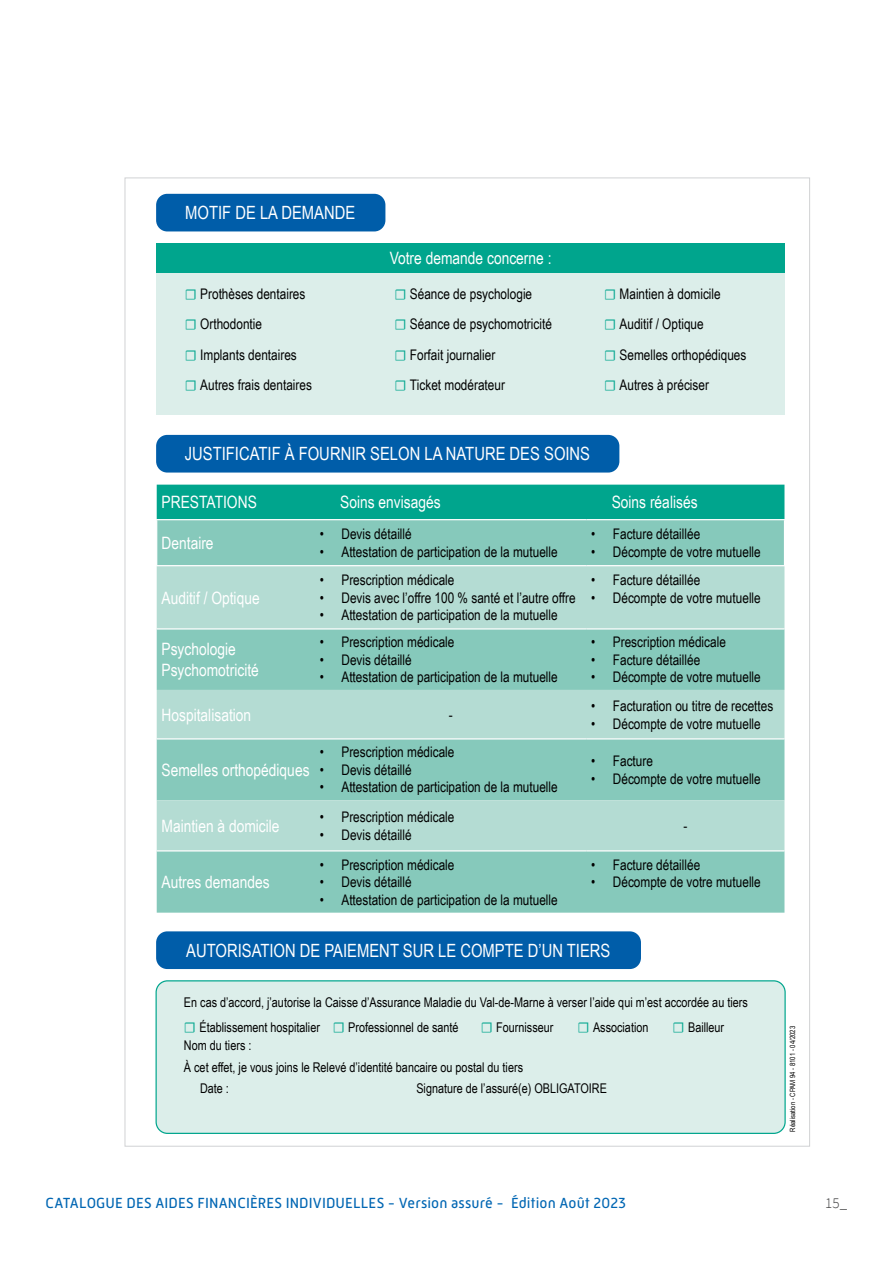
<style>
.page{position:relative;width:893px;height:1263px;background:#fff}
.page>*{position:absolute;margin:0;border:0;box-sizing:border-box;transform-origin:0 0}
.t1{font:18.3px "Arial Narrow";color:#fff}
.t2{font:17.1px/20.4px "Arial Narrow";color:#fff}
.t3{font:15px "Mic 32 New";letter-spacing:.01em;color:#0166b3}
.t4{font:300 15px "Source Sans Pro";color:#3e3e3f}
.t5{font:14.55px/30.5px "Arial Narrow";color:#000}
.t6{font:13.35px/24.3px "Arial Narrow";color:#000}
.t7{font:7.2px "Arial Narrow";color:#000}
.s1{font-family:"Minion Pro";color:#00a58d}
.s2{font-family:"Minion Pro";font-size:14.55px;color:#00a58d}
</style>
<div class="page">
<div style="left:156px;top:194px;width:229px;height:37px;background:#005da9;border-radius:11px"></div>
<div style="left:156px;top:272px;width:629px;height:143px;background:#dceeea"></div>
<div style="left:156px;top:243px;width:629px;height:29px;background:#00a58d"></div>
<div style="left:156px;top:435px;width:463px;height:37px;background:#005da9;border-radius:11px"></div>
<div style="left:157px;top:485px;width:627px;height:34px;background:#00a58d"></div>
<div style="left:157px;top:520px;width:627px;height:393px;background:#86c9bb"></div>
<svg style="left:157px;top:566px;width:627px;height:284px;background:#a0d4c8"></svg>
<hr style="left:156px;top:565px;width:159px;height:1px;background:#fff">
<hr style="left:315px;top:565px;width:271px;height:1px;background:#fff">
<hr style="left:586px;top:565px;width:199px;height:1px;background:#fff">
<hr style="left:157px;top:628px;width:158px;height:1px;background:#fff">
<hr style="left:315px;top:628px;width:271px;height:1px;background:#fff">
<hr style="left:586px;top:628px;width:198px;height:1px;background:#fff">
<hr style="left:157px;top:738px;width:158px;height:1px;background:#fff">
<hr style="left:315px;top:738px;width:271px;height:1px;background:#fff">
<hr style="left:586px;top:738px;width:198px;height:1px;background:#fff">
<hr style="left:157px;top:850px;width:158px;height:1px;background:#fff">
<hr style="left:315px;top:850px;width:271px;height:1px;background:#fff">
<hr style="left:586px;top:850px;width:198px;height:1px;background:#fff">
<div style="left:156px;top:931px;width:485px;height:38px;background:#005da9;border-radius:11px"></div>
<div style="left:156px;top:981px;width:629px;height:152px;background:#dceeea;border-radius:11px"></div>
<div style="left:156px;top:980px;width:630px;height:154px;border:1px solid #00a58d;border-radius:11px"></div>
<p class="t1" style="left:185px;top:199px;width:172px">MOTIF DE LA DEMANDE</p>
<p class="t2" style="left:390px;top:247px;width:163px">Votre demande concerne :</p>
<p class="t5" style="left:185px;top:278px;width:129px"><span class="s1">☐</span> Prothèses dentaires <span class="s1">☐</span> Orthodontie<br><span class="s1">☐</span> Implants dentaires <span class="s1">☐</span> Autres frais dentaires</p>
<p class="t5" style="left:394px;top:278px;width:159px"><span class="s1">☐</span> Séance de psychologie<br><span class="s1">☐</span> Séance de psychomotricité <span class="s1">☐</span> Forfait journalier<br><span class="s1">☐</span> Ticket modérateur</p>
<p class="t5" style="left:604px;top:278px;width:144px"><span class="s1">☐</span> Maintien à domicile<br><span class="s1">☐</span> Auditif / Optique<br><span class="s1">☐</span> Semelles orthopédiques <span class="s1">☐</span> Autres à préciser</p>
<p class="t1" style="left:185px;top:440px;width:407px">JUSTIFICATIF À FOURNIR SELON LA NATURE DES SOINS</p>
<p class="t2" style="left:162px;top:491px;width:97px">PRESTATIONS</p>
<p class="t2" style="left:340px;top:491px;width:102px">Soins envisagés</p>
<p class="t2" style="left:612px;top:491px;width:87px">Soins réalisés</p>
<p class="t2" style="left:162px;top:532px;width:54px">Dentaire</p>
<p class="t5" style="left:320px;top:518px;width:93px">• Devis détaillé</p>
<p class="t5" style="left:320px;top:536px;width:239px">• Attestation de participation de la mutuelle</p>
<p class="t5" style="left:591px;top:518px;width:111px">• Facture détaillée</p>
<p class="t5" style="left:591px;top:536px;width:171px">• Décompte de votre mutuelle</p>
<p class="t2" style="left:162px;top:587px;width:100px">Auditif / Optique</p>
<p class="t5" style="left:320px;top:564px;width:136px">• Prescription médicale</p>
<p class="t5" style="left:320px;top:582px;width:257px">• Devis avec l’offre 100 % santé et l’autre offre</p>
<p class="t5" style="left:320px;top:599px;width:239px">• Attestation de participation de la mutuelle</p>
<p class="t2" style="left:162px;top:638px;width:99px">Psychologie<br>Psychomotricité</p>
<p class="t5" style="left:320px;top:626px;width:136px">• Prescription médicale</p>
<p class="t5" style="left:320px;top:644px;width:93px">• Devis détaillé</p>
<p class="t5" style="left:320px;top:661px;width:239px">• Attestation de participation de la mutuelle</p>
<p class="t2" style="left:162px;top:704px;width:91px">Hospitalisation</p>
<p class="t5" style="left:449px;top:699px;width:5px">-</p>
<p class="t2" style="left:162px;top:759px;width:150px">Semelles orthopédiques</p>
<p class="t2" style="left:162px;top:815px;width:120px">Maintien à domicile</p>
<p class="t2" style="left:162px;top:871px;width:110px">Autres demandes</p>
<p class="t5" style="left:320px;top:736px;width:136px">• Prescription médicale</p>
<p class="t5" style="left:320px;top:754px;width:93px">• Devis détaillé</p>
<p class="t5" style="left:320px;top:771px;width:239px">• Attestation de participation de la mutuelle</p>
<p class="t5" style="left:320px;top:801px;width:136px">• Prescription médicale</p>
<p class="t5" style="left:320px;top:819px;width:93px">• Devis détaillé</p>
<p class="t5" style="left:320px;top:849px;width:136px">• Prescription médicale</p>
<p class="t5" style="left:320px;top:866px;width:93px">• Devis détaillé</p>
<p class="t5" style="left:320px;top:884px;width:239px">• Attestation de participation de la mutuelle</p>
<p class="t5" style="left:591px;top:564px;width:111px">• Facture détaillée</p>
<p class="t5" style="left:591px;top:582px;width:171px">• Décompte de votre mutuelle</p>
<p class="t5" style="left:591px;top:626px;width:136px">• Prescription médicale</p>
<p class="t5" style="left:591px;top:644px;width:111px">• Facture détaillée</p>
<p class="t5" style="left:591px;top:661px;width:171px">• Décompte de votre mutuelle</p>
<p class="t5" style="left:591px;top:690px;width:184px">• Facturation ou titre de recettes</p>
<p class="t5" style="left:591px;top:708px;width:171px">• Décompte de votre mutuelle</p>
<p class="t5" style="left:591px;top:745px;width:63px">• Facture</p>
<p class="t5" style="left:591px;top:763px;width:171px">• Décompte de votre mutuelle</p>
<p class="t5" style="left:683px;top:810px;width:5px">-</p>
<p class="t5" style="left:591px;top:849px;width:111px">• Facture détaillée</p>
<p class="t5" style="left:591px;top:866px;width:171px">• Décompte de votre mutuelle</p>
<p class="t1" style="left:186px;top:937px;width:426px">AUTORISATION DE PAIEMENT SUR LE COMPTE D’UN TIERS</p>
<p class="t6" style="left:184px;top:990px;width:565px">En cas d’accord, j’autorise la Caisse d’Assurance Maladie du Val-de-Marne à verser l’aide qui m’est accordée au tiers <span class="s2">☐</span> Établissement hospitalier <span class="s2">☐</span> Professionnel de santé</p>
<p class="t6" style="left:481px;top:1014px;width:74px"><span class="s2">☐</span> Fournisseur</p>
<p class="t6" style="left:578px;top:1014px;width:72px"><span class="s2">☐</span> Association</p>
<p class="t6" style="left:673px;top:1014px;width:53px"><span class="s2">☐</span> Bailleur</p>
<p class="t6" style="left:184px;top:1033px;width:69px">Nom du tiers :</p>
<p class="t6" style="left:184px;top:1055px;width:341px">À cet effet, je vous joins le Relevé d’identité bancaire ou postal du tiers</p>
<p class="t6" style="left:200px;top:1075px;width:30px">Date :</p>
<p class="t6" style="left:416px;top:1075px;width:192px">Signature de l’assuré(e) OBLIGATOIRE</p>
<p class="t7" style="left:787px;top:1132px;width:107px;rotate:-90deg">Réalisation - CPAM 94 - 8101 - 04/2023</p>
<p class="t3" style="left:45px;top:1194px;width:582px">CATALOGUE DES AIDES FINANCIÈRES INDIVIDUELLES - Version assuré - Édition Août 2023</p>
<p class="t4" style="left:825px;top:1194px;width:24px">15_</p>
</div>
